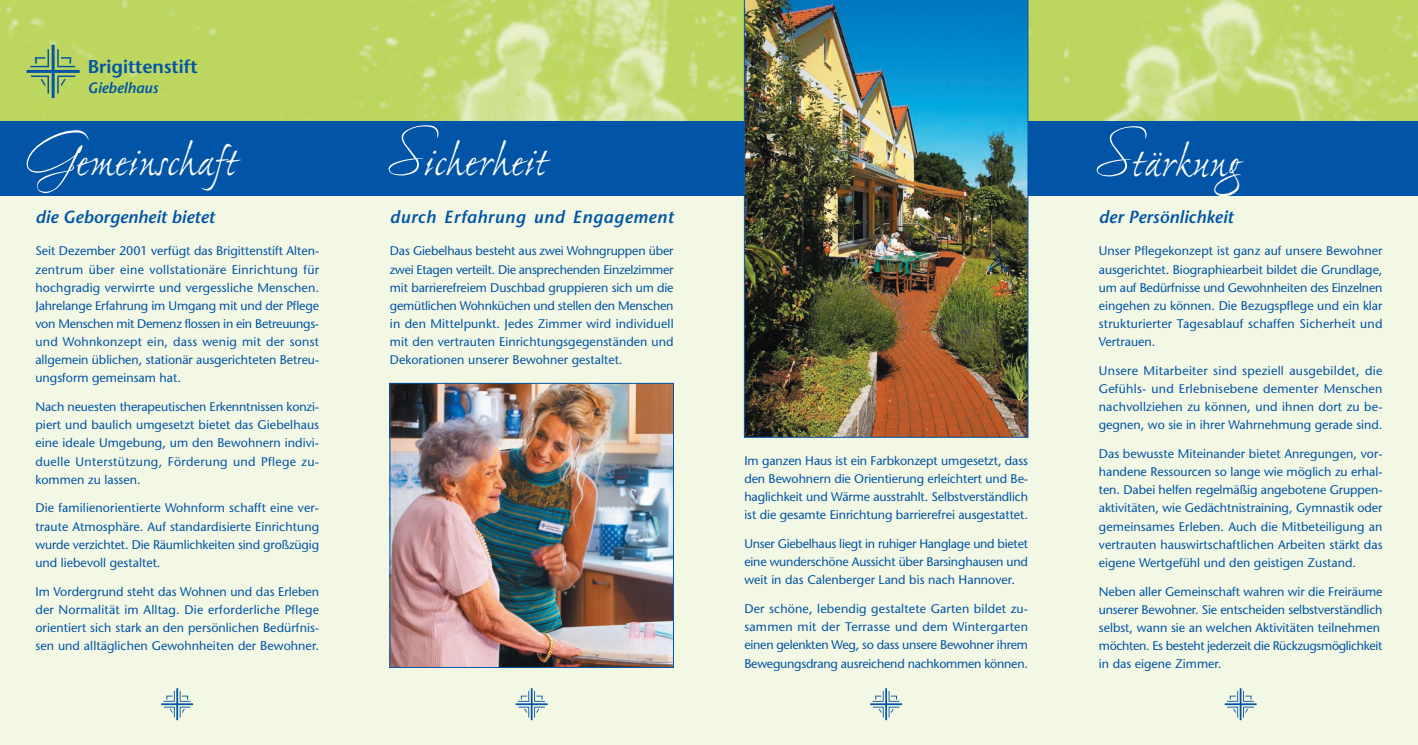
<style>
.page{position:relative;width:1418px;height:745px;background:#fff}
.page>*{position:absolute;margin:0;border:0;box-sizing:border-box;transform-origin:0 0}
.t1{font:46.25px "Ex Ponto";letter-spacing:-.01em;color:#fff}
.t2{font:600 18.5px "Stone Sans";color:#0154a6}
.t3{font:italic 600 17.5px "Stone Sans";color:#0154a6}
.t4{font:italic 600 17.5px "Stone Sans";letter-spacing:.03em;color:#0154a6}
.t5{font:italic 600 15px "Stone Sans";color:#0154a6}
.t6{font:12.5px/18.1px "Stone Sans";color:#0154a6;text-align:justify}
.s1{font-family:"Scriptina";font-size:58.75px}
</style>
<div class="page">
<div style="left:0;top:0;width:1417px;height:745px;background:#f3f8e4"></div>
<img style="left:0;top:0;width:1417px;height:121px">
<div style="left:0;top:121px;width:1417px;height:74px;background:#0154a6"></div>
<img style="left:744px;top:0;width:284px;height:437px">
<img style="left:391px;top:385px;width:281px;height:280px">
<div style="left:389px;top:383px;width:285px;height:284px;border:1px solid #0154a6"></div>
<svg style="left:870px;top:688px;width:32px;height:32px"></svg>
<svg style="left:1224px;top:688px;width:32px;height:32px"></svg>
<svg style="left:516px;top:688px;width:31px;height:32px"></svg>
<svg style="left:161px;top:688px;width:32px;height:32px"></svg>
<svg style="left:27px;top:45px;width:53px;height:53px;background:#95bb6d"></svg>
<h2 class="t2" style="left:88px;top:59px;width:111px">Brigittenstift</h2>
<p class="t5" style="left:87px;top:82px;width:72px">Giebelhaus</p>
<h1 class="t1" style="left:25px;top:141px;width:214px"><span class="s1">G</span>emeinschaft</h1>
<h1 class="t1" style="left:386px;top:141px;width:162px"><span class="s1">S</span>icherheit</h1>
<h1 class="t1" style="left:1094px;top:142px;width:148px"><span class="s1">S</span>tärkung</h1>
<h3 class="t3" style="left:35px;top:210px;width:181px">die Geborgenheit bietet</h3>
<p class="t6" style="left:35px;top:243px;width:285px">Seit Dezember 2001 verfügt das Brigittenstift Alten&shy;zentrum über eine vollstationäre Einrichtung für hochgradig verwirrte und vergessliche Menschen.<br>Jahrelange Erfahrung im Umgang mit und der Pflege von Menschen mit Demenz flossen in ein Betreuungs&shy;und Wohnkonzept ein, dass wenig mit der sonst allgemein üblichen, stationär ausgerichteten Betreu&shy;ungsform gemeinsam hat.</p>
<p class="t6" style="left:35px;top:399px;width:285px">Nach neuesten therapeutischen Erkenntnissen konzi&shy;piert und baulich umgesetzt bietet das Giebelhaus eine ideale Umgebung, um den Bewohnern indivi&shy;duelle Unterstützung, Förderung und Pflege zu&shy;kommen zu lassen.</p>
<p class="t6" style="left:35px;top:500px;width:285px">Die familienorientierte Wohnform schafft eine ver&shy;traute Atmosphäre. Auf standardisierte Einrichtung wurde verzichtet. Die Räumlichkeiten sind großzügig und liebevoll gestaltet.</p>
<p class="t6" style="left:35px;top:583px;width:285px">Im Vordergrund steht das Wohnen und das Erleben der Normalität im Alltag. Die erforderliche Pflege orientiert sich stark an den persönlichen Bedürfnis&shy;sen und alltäglichen Gewohnheiten der Bewohner.</p>
<h3 class="t4" style="left:390px;top:210px;width:285px">durch Erfahrung und Engagement</h3>
<p class="t6" style="left:390px;top:243px;width:285px">Das Giebelhaus besteht aus zwei Wohngruppen über zwei Etagen verteilt. Die ansprechenden Einzelzimmer mit barrierefreiem Duschbad gruppieren sich um die gemütlichen Wohnküchen und stellen den Menschen in den Mittelpunkt. Jedes Zimmer wird individuell mit den vertrauten Einrichtungsgegenständen und Dekorationen unserer Bewohner gestaltet.</p>
<p class="t6" style="left:744px;top:452px;width:285px">Im ganzen Haus ist ein Farbkonzept umgesetzt, dass den Bewohnern die Orientierung erleichtert und Be&shy;haglichkeit und Wärme ausstrahlt. Selbstverständlich ist die gesamte Einrichtung barrierefrei ausgestattet.</p>
<p class="t6" style="left:744px;top:536px;width:285px">Unser Giebelhaus liegt in ruhiger Hanglage und bietet eine wunderschöne Aussicht über Barsinghausen und weit in das Calenberger Land bis nach Hannover.</p>
<p class="t6" style="left:744px;top:601px;width:285px">Der schöne, lebendig gestaltete Garten bildet zu&shy;sammen mit der Terrasse und dem Wintergarten einen gelenkten Weg, so dass unsere Bewohner ihrem Bewegungsdrang ausreichend nachkommen können.</p>
<h3 class="t3" style="left:1098px;top:210px;width:136px">der Persönlichkeit</h3>
<p class="t6" style="left:1098px;top:243px;width:285px">Unser Pflegekonzept ist ganz auf unsere Bewohner ausgerichtet. Biographiearbeit bildet die Grundlage, um auf Bedürfnisse und Gewohnheiten des Einzelnen eingehen zu können. Die Bezugspflege und ein klar strukturierter Tagesablauf schaffen Sicherheit und Vertrauen.</p>
<p class="t6" style="left:1098px;top:363px;width:285px">Unsere Mitarbeiter sind speziell ausgebildet, die Gefühls- und Erlebnisebene dementer Menschen nachvollziehen zu können, und ihnen dort zu be&shy;gegnen, wo sie in ihrer Wahrnehmung gerade sind.</p>
<p class="t6" style="left:1098px;top:446px;width:285px">Das bewusste Miteinander bietet Anregungen, vor&shy;handene Ressourcen so lange wie möglich zu erhal&shy;ten. Dabei helfen regelmäßig angebotene Gruppen&shy;aktivitäten, wie Gedächtnistraining, Gymnastik oder gemeinsames Erleben. Auch die Mitbeteiligung an vertrauten hauswirtschaftlichen Arbeiten stärkt das eigene Wertgefühl und den geistigen Zustand.</p>
<p class="t6" style="left:1098px;top:583px;width:285px;text-align:left">Neben aller Gemeinschaft wahren wir die Freiräume unserer Bewohner. Sie entscheiden selbstverständlich selbst, wann sie an welchen Aktivitäten teilnehmen möchten. Es besteht jederzeit die Rückzugsmöglichkeit in das eigene Zimmer.</p>
</div>
